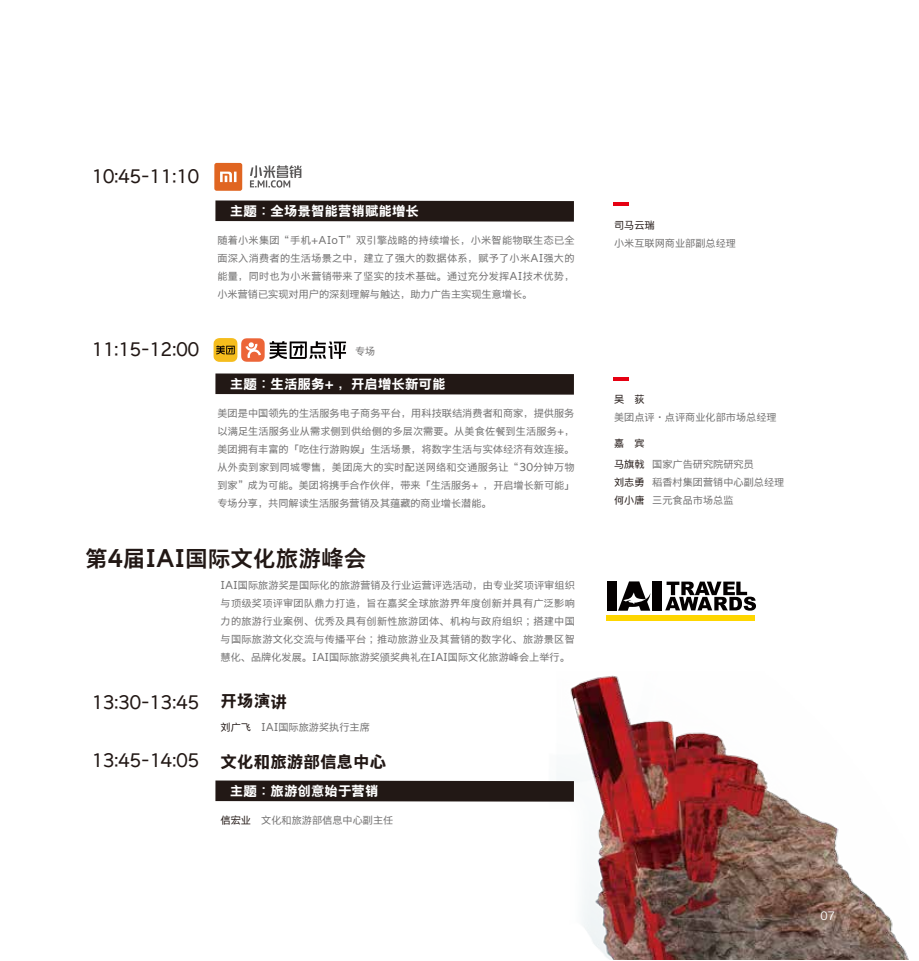
<style>
.page{position:relative;width:919px;height:961px;background:#fff}
.page>*{position:absolute;margin:0;border:0;box-sizing:border-box;transform-origin:0 0}
.t1{font:22.65px "LEXISFONT Hei GB B";color:#221815}
.t2{font:17.25px "LEXISFONT Hei GB M";color:#221815}
.t3{font:16.5px "LEXISFONT Hei GB H";color:#221815}
.t4{font:13.5px "LEXISFONT Hei GB H";color:#fff}
.t5{font:11.1px "Hiragino Sans GB W3";color:#fff}
.t6{font:10.2px/18px "LEXISFONT Hei GB M";color:#727171;text-align:justify}
.t7{font:10.2px "LEXISFONT Hei GB M";letter-spacing:.025em;color:#727171}
.t8{font:10.2px "LEXISFONT Hei GB M";color:#221815}
.s1{color:#221815}
</style>
<div class="page">
<img style="left:570px;top:675px;width:339px;height:284px">
<div style="left:214px;top:163px;width:28px;height:28px;background:#e06521;border-radius:2px"></div>
<svg style="left:220px;top:172px;width:16px;height:10px"></svg>
<svg style="left:250px;top:165px;width:51px;height:23px"></svg>
<svg style="left:213px;top:338px;width:133px;height:24px"></svg>
<svg style="left:215px;top:200px;width:359px;height:22px;background:#302724"></svg>
<hr style="left:613px;top:203px;width:16px;height:3px;background:#e60012">
<svg style="left:215px;top:373px;width:359px;height:22px;background:#302724"></svg>
<svg style="left:215px;top:780px;width:359px;height:22px;background:#302724"></svg>
<hr style="left:613px;top:377px;width:16px;height:4px;background:#e60012">
<svg style="left:665px;top:582px;width:91px;height:29px"></svg>
<div style="left:607px;top:581px;width:9px;height:30px;background:#040000"></div>
<div style="left:652px;top:581px;width:9px;height:30px;background:#040000"></div>
<svg style="left:618px;top:581px;width:32px;height:30px"></svg>
<div style="left:606px;top:616px;width:148px;height:5px;background:#fed600"></div>
<h2 class="t2" style="left:92px;top:167px;width:109px">10:45-11:10</h2>
<h2 class="t2" style="left:92px;top:340px;width:109px">11:15-12:00</h2>
<h3 class="t4" style="left:230px;top:203px;width:191px">主题：全场景智能营销赋能增长</h3>
<p class="t8" style="left:614px;top:219px;width:42px">司马云瑞</p>
<p class="t7" style="left:217px;top:235px;width:359px">随着小米集团“手机+AIoT”双引擎战略的持续增长，小米智能物联生态已全</p>
<p class="t6" style="left:614px;top:234px;width:123px">小米互联网商业部副总经理</p>
<p class="t6" style="left:217px;top:250px;width:358px">面深入消费者的生活场景之中，建立了强大的数据体系，赋予了小米AI强大的能量，同时也为小米营销带来了坚实的技术基础。通过充分发挥AI技术优势，小米营销已实现对用户的深刻理解与触达，助力广告主实现生意增长。</p>
<p class="t6" style="left:355px;top:343px;width:22px">专场</p>
<h3 class="t4" style="left:230px;top:376px;width:217px">主题：生活服务+ ，开启增长新可能</h3>
<p class="t6" style="left:217px;top:405px;width:359px">美团是中国领先的生活服务电子商务平台，用科技联结消费者和商家，提供服务以满足生活服务业从需求侧到供给侧的多层次需要。从美食佐餐到生活服务+，美团拥有丰富的「吃住行游购娱」生活场景，将数字生活与实体经济有效连接。从外卖到家到同城零售，美团庞大的实时配送网络和交通服务让“30分钟万物到家”成为可能。美团将携手合作伙伴，带来「生活服务+ ，开启增长新可能」专场分享，共同解读生活服务营销及其蕴藏的商业增长潜能。</p>
<p class="t8" style="left:614px;top:393px;width:32px">吴 荻</p>
<p class="t6" style="left:614px;top:409px;width:164px">美团点评·点评商业化部市场总经理</p>
<p class="t6" style="left:614px;top:456px;width:172px;text-align:left"><span class="s1">马旗戟</span> 国家广告研究院研究员<br><span class="s1">刘志勇</span> 稻香村集团营销中心副总经理<span class="s1">何小唐</span> 三元食品市场总监</p>
<p class="t8" style="left:614px;top:437px;width:32px">嘉 宾</p>
<h1 class="t1" style="left:85px;top:545px;width:283px">第4届IAI国际文化旅游峰会</h1>
<p class="t6" style="left:220px;top:577px;width:356px">IAI国际旅游奖是国际化的旅游营销及行业运营评选活动，由专业奖项评审组织与顶级奖项评审团队鼎力打造，旨在嘉奖全球旅游界年度创新并具有广泛影响力的旅游行业案例、优秀及具有创新性旅游团体、机构与政府组织；搭建中国与国际旅游文化交流与传播平台；推动旅游业及其营销的数字化、旅游景区智慧化、品牌化发展。IAI国际旅游奖颁奖典礼在IAI国际文化旅游峰会上举行。</p>
<h2 class="t2" style="left:92px;top:693px;width:109px">13:30-13:45</h2>
<h2 class="t2" style="left:92px;top:751px;width:109px">13:45-14:05</h2>
<h3 class="t3" style="left:221px;top:692px;width:68px">开场演讲</h3>
<p class="t6" style="left:221px;top:718px;width:151px"><span class="s1">刘广飞</span> IAI国际旅游奖执行主席</p>
<h3 class="t3" style="left:221px;top:753px;width:167px">文化和旅游部信息中心</h3>
<h3 class="t4" style="left:230px;top:783px;width:150px">主题：旅游创意始于营销</h3>
<p class="t6" style="left:220px;top:812px;width:174px"><span class="s1">信宏业</span> 文化和旅游部信息中心副主任</p>
<p class="t5" style="left:820px;top:909px;width:16px">07</p>
</div>
